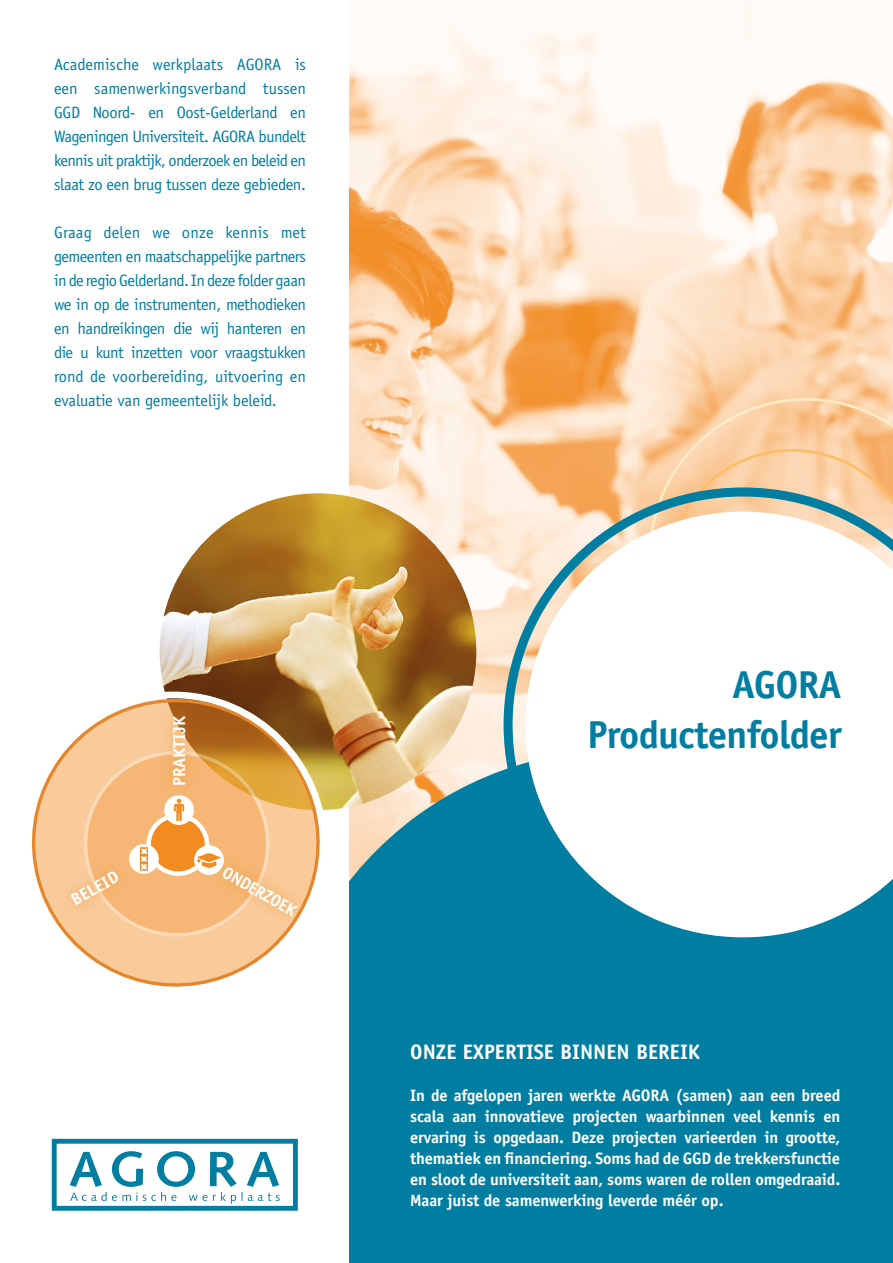
<style>
.page{position:relative;width:893px;height:1263px;background:#fff}
.page>*{position:absolute;margin:0;border:0;box-sizing:border-box;transform-origin:0 0}
.t1{font:700 39px "Officina Sans Std";letter-spacing:-.02em;color:#007ea2}
.t2{font:700 21px "Officina Sans Std";color:#fff}
.t3{font:700 17.25px "Officina Sans Std";color:#fff}
.t4{font:16.5px/24px "Officina Sans Std";letter-spacing:-.03em;color:#007ea2;text-align:justify}
.t5{font:700 16.5px/21px "Officina Sans Std";letter-spacing:-.01em;color:#fff;text-align:justify}
</style>
<div class="page">
<img style="left:350px;top:0;width:543px;height:750px">
<div style="left:349px;top:750px;width:544px;height:513px;background:#007ea2"></div>
<svg style="left:649px;top:398px;width:244px;height:89px;background:#facc9d"></svg>
<svg style="left:504px;top:487px;width:389px;height:475px"></svg>
<img style="left:160px;top:493px;width:316px;height:317px;border-radius:158px">
<div style="left:52px;top:1139px;width:246px;height:72px;border:5px solid #007ea2"></div>
<svg style="left:70px;top:1151px;width:210px;height:53px"></svg>
<svg style="left:31px;top:677px;width:311px;height:310px"></svg>
<div style="left:158px;top:702px;width:42px;height:98px;background:#f28b20;opacity:.75"></div>
<div style="left:19px;top:692px;width:308px;height:312px;border:7px solid #fff;border-radius:50%"></div>
<svg style="left:50px;top:740px;width:268px;height:207px;background:#f2bd83"></svg>
<p class="t4" style="left:54px;top:53px;width:254px">Academische werkplaats AGORA is een samenwerkingsverband tussen GGD Noord- en Oost-Gelderland en Wageningen Universiteit. AGORA bundelt</p>
<p class="t4" style="left:54px;top:149px;width:254px">kennis uit praktijk, onderzoek en beleid en slaat zo een brug tussen deze gebieden.</p>
<p class="t4" style="left:54px;top:221px;width:254px">Graag delen we onze kennis met gemeenten en maatschappelijke partners in de regio Gelderland. In deze folder gaan we in op de instrumenten, methodieken en handreikingen die wij hanteren en die u kunt inzetten voor vraagstukken rond de voorbereiding, uitvoering en evaluatie van gemeentelijk beleid.</p>
<p class="t3" style="left:67px;top:892px;width:53px;rotate:-30deg">BELEID</p>
<p class="t3" style="left:169px;top:786px;width:72px;rotate:-90deg">PRAKTIJK</p>
<p class="t3" style="left:229px;top:861px;width:84px;rotate:30deg">ONDERZOEK</p>
<p class="t1" style="left:732px;top:660px;width:111px">AGORA</p>
<p class="t1" style="left:587px;top:710px;width:256px">Productenfolder</p>
<p class="t2" style="left:410px;top:1039px;width:291px">ONZE EXPERTISE BINNEN BEREIK</p>
<p class="t5" style="left:410px;top:1085px;width:432px">In de afgelopen jaren werkte AGORA (samen) aan een breed scala aan innovatieve projecten waarbinnen veel kennis en ervaring is opgedaan. Deze projecten varieerden in grootte, thematiek en financiering. Soms had de GGD de trekkersfunctie en sloot de universiteit aan, soms waren de rollen omgedraaid.<br>Maar juist de samenwerking leverde méér op.</p>
</div>
